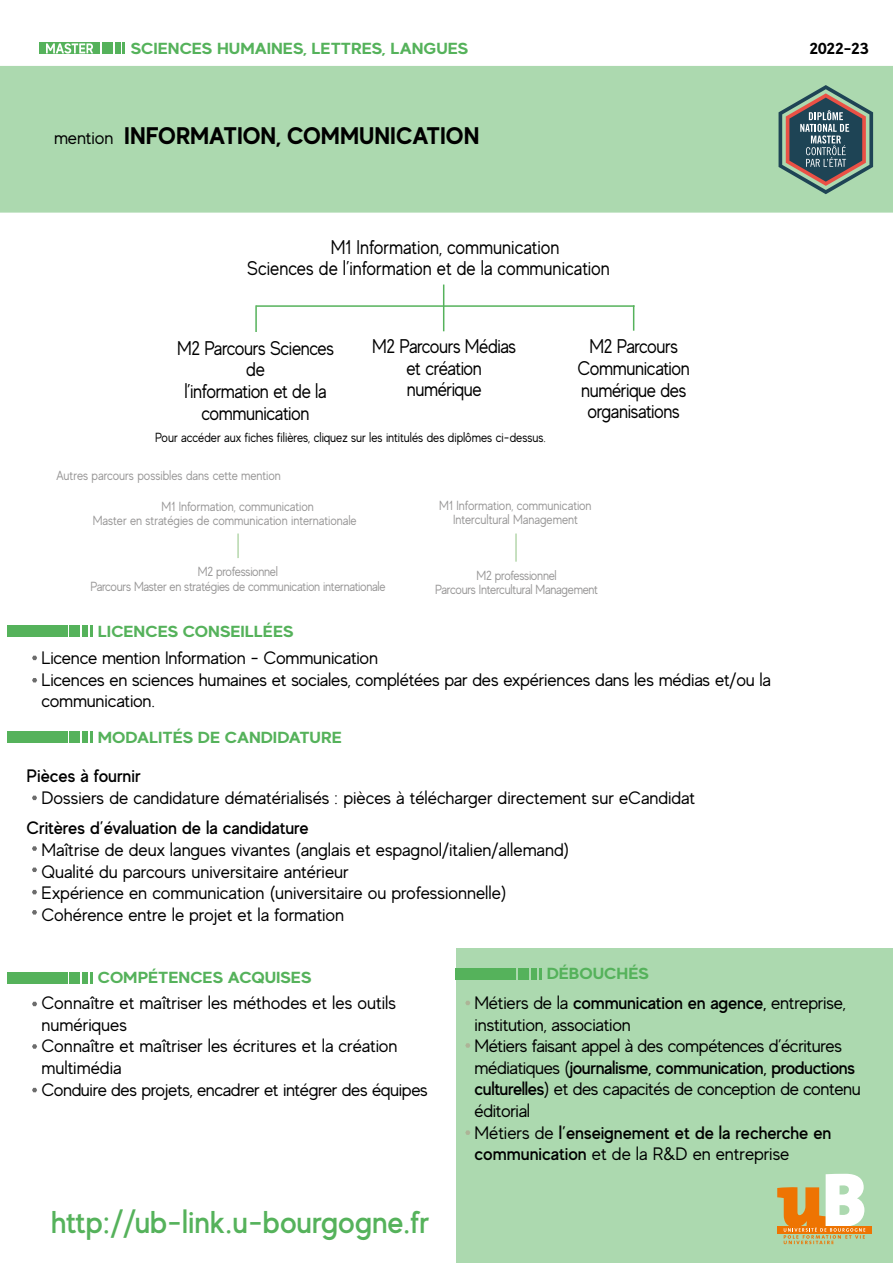
<style>
.page{position:relative;width:893px;height:1263px;background:#fff}
.page>*{position:absolute;margin:0;border:0;box-sizing:border-box;transform-origin:0 0}
.t1{font:500 31.5px "MADE Evolve Sans";letter-spacing:-.005em;color:#55b25b}
.t2{font:700 24px "MADE Evolve Sans";color:#000}
.t3{font:19.8px/21.6px "MADE Evolve Sans";letter-spacing:-.02em;color:#000;text-align:center;scale:.91 1}
.t4{font:19.8px/21.6px "MADE Evolve Sans";color:#000;scale:.91 1}
.t5{font:18px/21.6px "MADE Evolve Sans";letter-spacing:-.01em;color:#000}
.t6{font:500 18px "MADE Evolve Sans";letter-spacing:-.005em;color:#000}
.t7{font:700 16.05px "MADE Evolve Sans";color:#55b25b;scale:1.12 1}
.t8{font:700 16.05px "MADE Evolve Sans";letter-spacing:-.035em;color:#000;scale:1.12 1}
.t9{font:13.2px/14.4px "MADE Evolve Sans";letter-spacing:-.01em;color:#999898;text-align:center;scale:.91 1}
.t10{font:13.2px "MADE Evolve Sans";color:#000;scale:.91 1}
.t11{font:13.2px/14.4px "MADE Evolve Sans";letter-spacing:-.03em;color:#999898;text-align:center;scale:.91 1}
.s1{font-weight:400;font-size:18px}
.s2{font-weight:500}
</style>
<div class="page">
<div style="left:0;top:66px;width:893px;height:147px;background:#acd9af"></div>
<div style="left:456px;top:948px;width:437px;height:315px;background:#acd9af"></div>
<hr style="left:256px;top:305px;width:378px;height:2px;background:#55b25b">
<hr style="left:255px;top:305px;width:2px;height:27px;background:#55b25b">
<svg style="left:443px;top:285px;width:1px;height:46px"></svg>
<svg style="left:633px;top:305px;width:1px;height:26px"></svg>
<hr style="left:237px;top:533px;width:2px;height:25px;background:#b5d7ac">
<hr style="left:515px;top:533px;width:2px;height:29px;background:#b5d7ac">
<div style="left:7px;top:625px;width:60px;height:12px;background:#55b25b"></div>
<div style="left:70px;top:625px;width:10px;height:12px;background:#55b25b"></div>
<div style="left:82px;top:625px;width:6px;height:12px;background:#55b25b"></div>
<svg style="left:90px;top:625px;width:3px;height:12px"></svg>
<svg style="left:778px;top:85px;width:95px;height:109px;background:#71857e"></svg>
<div style="left:40px;top:43px;width:60px;height:11px;background:#55b25b"></div>
<div style="left:102px;top:43px;width:11px;height:11px;background:#55b25b"></div>
<div style="left:115px;top:43px;width:5px;height:11px;background:#55b25b"></div>
<svg style="left:123px;top:43px;width:2px;height:11px"></svg>
<svg style="left:46px;top:43px;width:47px;height:11px"></svg>
<div style="left:7px;top:732px;width:60px;height:11px;background:#55b25b"></div>
<div style="left:70px;top:732px;width:10px;height:11px;background:#55b25b"></div>
<div style="left:82px;top:732px;width:6px;height:11px;background:#55b25b"></div>
<svg style="left:90px;top:732px;width:3px;height:11px"></svg>
<div style="left:7px;top:972px;width:60px;height:11px;background:#55b25b"></div>
<div style="left:70px;top:972px;width:10px;height:11px;background:#55b25b"></div>
<div style="left:82px;top:972px;width:6px;height:11px;background:#55b25b"></div>
<svg style="left:90px;top:972px;width:3px;height:11px"></svg>
<div style="left:456px;top:968px;width:60px;height:11px;background:#55b25b"></div>
<div style="left:519px;top:968px;width:10px;height:11px;background:#55b25b"></div>
<div style="left:531px;top:968px;width:5px;height:11px;background:#55b25b"></div>
<svg style="left:539px;top:968px;width:2px;height:11px"></svg>
<div style="left:777px;top:1226px;width:95px;height:8px;background:#ee7402"></div>
<svg style="left:777px;top:1174px;width:88px;height:70px"></svg>
<svg style="left:465px;top:1043px;width:5px;height:5px"></svg>
<svg style="left:465px;top:1130px;width:5px;height:5px"></svg>
<svg style="left:465px;top:1001px;width:5px;height:4px"></svg>
<svg style="left:32px;top:656px;width:5px;height:4px"></svg>
<svg style="left:32px;top:1002px;width:5px;height:4px"></svg>
<svg style="left:32px;top:1044px;width:5px;height:5px"></svg>
<svg style="left:32px;top:1088px;width:5px;height:4px"></svg>
<svg style="left:32px;top:796px;width:5px;height:4px"></svg>
<svg style="left:32px;top:846px;width:5px;height:5px"></svg>
<svg style="left:32px;top:867px;width:5px;height:5px"></svg>
<svg style="left:32px;top:890px;width:5px;height:4px"></svg>
<svg style="left:32px;top:910px;width:5px;height:4px"></svg>
<svg style="left:32px;top:678px;width:5px;height:4px"></svg>
<p class="t7" style="left:131px;top:38px;width:303px">SCIENCES HUMAINES, LETTRES, LANGUES</p>
<h2 class="t2" style="left:54px;top:120px;width:427px"><span class="s1">mention</span> INFORMATION, COMMUNICATION</h2>
<p class="t4" style="left:247px;top:235px;width:400px;text-indent:84px">M1 Information, communication<br>Sciences de l’information et de la communication</p>
<p class="t3" style="left:177px;top:336px;width:174px">M2 Parcours Sciences de<br>l’information et de la communication</p>
<p class="t3" style="left:372px;top:335px;width:160px">M2 Parcours Médias et création numérique</p>
<p class="t3" style="left:578px;top:335px;width:125px">M2 Parcours<br>Communication numérique des organisations</p>
<p class="t10" style="left:155px;top:429px;width:431px">Pour accéder aux fiches filières, cliquez sur les intitulés des diplômes ci-dessus.</p>
<p class="t9" style="left:56px;top:468px;width:249px">Autres parcours possibles dans cette mention</p>
<p class="t9" style="left:93px;top:498px;width:291px;text-align:left;text-indent:69px">M1 Information, communication<br>Master en stratégies de communication internationale</p>
<p class="t9" style="left:90px;top:564px;width:326px">M2 professionnel<br>Parcours Master en stratégies de communication internationale</p>
<p class="t7" style="left:98px;top:621px;width:176px">LICENCES CONSEILLÉES</p>
<p class="t9" style="left:439px;top:498px;width:169px">M1 Information, communication<br>Intercultural Management</p>
<p class="t11" style="left:435px;top:568px;width:180px">M2 professionnel<br>Parcours Intercultural Management</p>
<p class="t5" style="left:42px;top:647px;width:731px">Licence mention Information - Communication<br>Licences en sciences humaines et sociales, complétées par des expériences dans les médias et/ou la communication.</p>
<p class="t7" style="left:98px;top:727px;width:219px">MODALITÉS DE CANDIDATURE</p>
<p class="t6" style="left:27px;top:765px;width:116px">Pièces à fournir</p>
<p class="t5" style="left:42px;top:786px;width:655px">Dossiers de candidature dématérialisés : pièces à télécharger directement sur eCandidat</p>
<p class="t6" style="left:27px;top:817px;width:284px">Critères d’évaluation de la candidature</p>
<p class="t5" style="left:42px;top:838px;width:529px">Maîtrise de deux langues vivantes (anglais et espagnol/italien/allemand)<br>Qualité du parcours universitaire antérieur<br>Expérience en communication (universitaire ou professionnelle)<br>Cohérence entre le projet et la formation</p>
<p class="t7" style="left:98px;top:967px;width:192px">COMPÉTENCES ACQUISES</p>
<p class="t7" style="left:547px;top:963px;width:93px">DÉBOUCHÉS</p>
<p class="t8" style="left:809px;top:38px;width:55px">2022-23</p>
<p class="t5" style="left:41px;top:991px;width:388px">Connaître et maîtriser les méthodes et les outils numériques<br>Connaître et maîtriser les écritures et la création multimédia<br>Conduire des projets, encadrer et intégrer des équipes</p>
<h1 class="t1" style="left:51px;top:1202px;width:379px">http://ub-link.u-bourgogne.fr</h1>
<p class="t5" style="left:475px;top:991px;width:388px">Métiers de la <span class="s2">communication en agence,</span> entreprise, institution, association<br>Métiers faisant appel à des compétences d’écritures médiatiques (<span class="s2">journalisme, communication, productions culturelles</span>) et des capacités de conception de contenu éditorial<br>Métiers de <span class="s2">l’enseignement et de la recherche en communication</span> et de la R&amp;D en entreprise</p>
</div>
